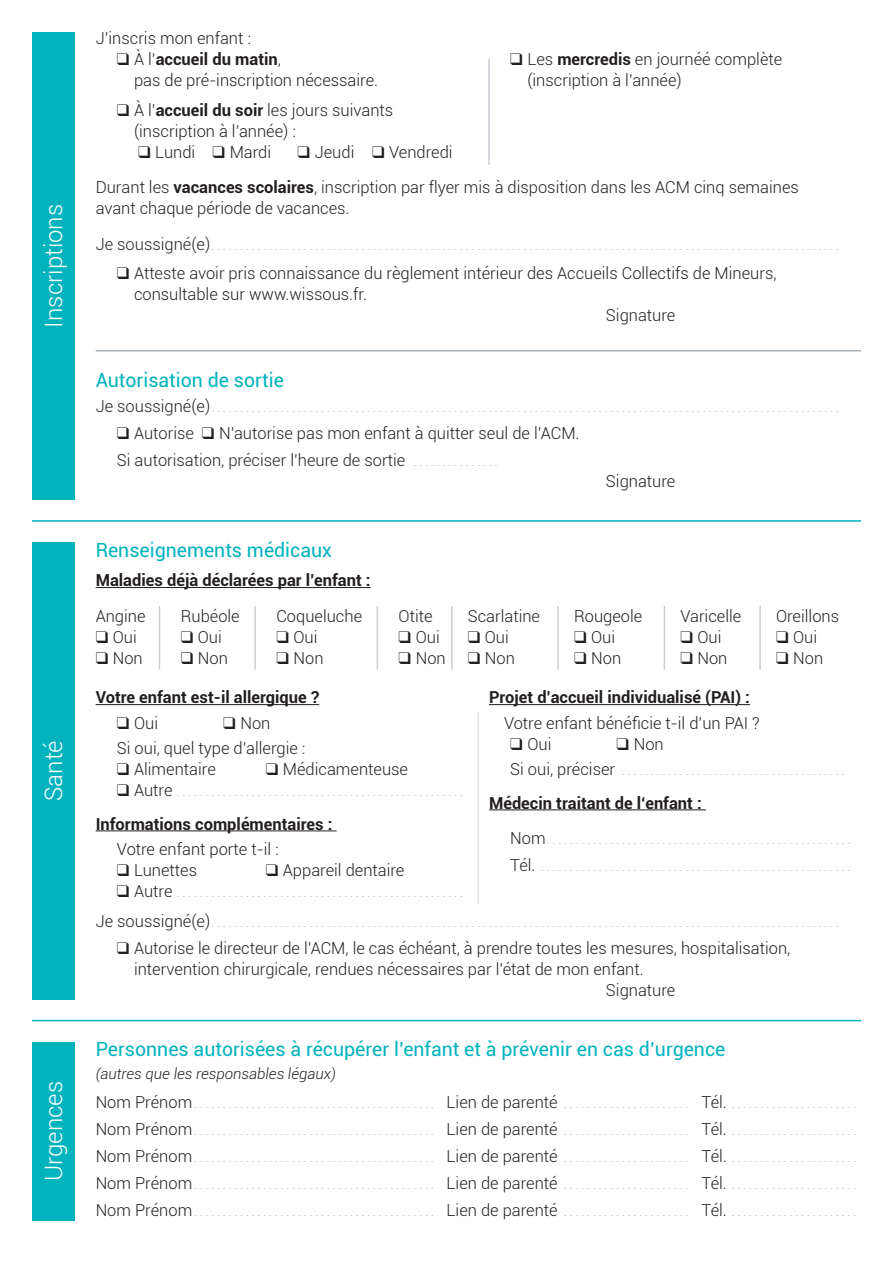
<style>
.page{position:relative;width:893px;height:1263px;background:#fff}
.page>*{position:absolute;margin:0;border:0;box-sizing:border-box;transform-origin:0 0}
.Chapitre{font:300 24px "Roboto";color:#fff}
.Sous_titre_light{font:19.5px "Roboto";color:#00b3bd}
.Texte{font:300 16.5px/21px "Roboto";color:#231f20}
.Texte-2{font:700 16.5px "Roboto";color:#231f20}
.indications{font:italic 300 15px "Roboto";color:#231f20}
.Texte-3{font:300 12px "Roboto";color:#99a4ab}
.s1{font-weight:700}
.s2{font-size:16.5px;color:#231f20}
.s3{font-size:12px;color:#99a4ab}
.s4{color:#231f20}
</style>
<div class="page">
<hr style="left:96px;top:587px;width:275px;height:1px;background:#231f20">
<div style="left:32px;top:32px;width:42px;height:468px;background:#00b3bd"></div>
<div style="left:32px;top:542px;width:42px;height:457px;background:#00b3bd"></div>
<div style="left:32px;top:1042px;width:42px;height:178px;background:#00b3bd"></div>
<hr style="left:159px;top:606px;width:1px;height:64px;background:#c9cfd4">
<hr style="left:254px;top:606px;width:2px;height:64px;background:#c9cfd4">
<hr style="left:377px;top:606px;width:1px;height:64px;background:#c9cfd4">
<hr style="left:451px;top:606px;width:2px;height:64px;background:#c9cfd4">
<hr style="left:557px;top:606px;width:2px;height:64px;background:#c9cfd4">
<hr style="left:664px;top:606px;width:1px;height:64px;background:#c9cfd4">
<hr style="left:759px;top:606px;width:2px;height:64px;background:#c9cfd4">
<hr style="left:488px;top:58px;width:2px;height:107px;background:#c9cfd4">
<hr style="left:96px;top:704px;width:223px;height:1px;background:#231f20">
<hr style="left:96px;top:830px;width:241px;height:1px;background:#231f20">
<hr style="left:489px;top:704px;width:261px;height:1px;background:#231f20">
<hr style="left:489px;top:809px;width:217px;height:1px;background:#231f20">
<hr style="left:478px;top:712px;width:1px;height:192px;background:#e1e5e8">
<hr style="left:32px;top:1020px;width:829px;height:1px;background:#00b3bd">
<hr style="left:32px;top:520px;width:829px;height:2px;background:#00b3bd">
<hr style="left:96px;top:350px;width:765px;height:1px;background:#828f96">
<p class="Chapitre" style="left:37px;top:328px;width:125px;rotate:-90deg">Inscriptions</p>
<p class="Chapitre" style="left:37px;top:801px;width:62px;rotate:-90deg">Santé</p>
<p class="Chapitre" style="left:37px;top:1181px;width:102px;rotate:-90deg">Urgences</p>
<p class="Texte" style="left:96px;top:27px;width:157px">J’inscris mon enfant :</p>
<p class="Texte" style="left:134px;top:48px;width:243px;text-indent:-17px">❑ À l’<span class="s1">accueil du matin</span>,<br>pas de pré-inscription nécessaire.</p>
<p class="Texte" style="left:134px;top:99px;width:261px;text-indent:-17px">❑ À l’<span class="s1">accueil du soir</span> les jours suivants (inscription à l’année) :</p>
<p class="Texte" style="left:138px;top:141px;width:135px">❑ Lundi ❑ Mardi</p>
<p class="Texte" style="left:298px;top:141px;width:157px">❑ Jeudi ❑ Vendredi</p>
<p class="Texte" style="left:527px;top:48px;width:256px;text-indent:-17px">❑ Les <span class="s1">mercredis</span> en journéé complète (inscription à l’année)</p>
<p class="Texte" style="left:96px;top:176px;width:705px">Durant les <span class="s1">vacances scolaires</span>, inscription par flyer mis à disposition dans les ACM cinq semaines avant chaque période de vacances.</p>
<p class="Texte-3" style="left:96px;top:237px;width:739px"><span class="s2">Je soussigné(e)</span> . . . . . . . . . . . . . . . . . . . . . . . . . . . . . . . . . . . . . . . . . . . . . . . . . . . . . . . . . . . . . . . . . . . . . . . . . . . . . . . . . . . . . . . . . . . . . . . . . . . . . . . . . . . .</p>
<p class="Texte" style="left:134px;top:262px;width:644px;text-indent:-17px">❑ Atteste avoir pris connaissance du règlement intérieur des Accueils Collectifs de Mineurs, consultable sur www.wissous.fr.</p>
<p class="Texte" style="left:606px;top:304px;width:71px">Signature</p>
<p class="Sous_titre_light" style="left:96px;top:366px;width:190px">Autorisation de sortie</p>
<p class="Texte-3" style="left:96px;top:399px;width:739px"><span class="s2">Je soussigné(e)</span> . . . . . . . . . . . . . . . . . . . . . . . . . . . . . . . . . . . . . . . . . . . . . . . . . . . . . . . . . . . . . . . . . . . . . . . . . . . . . . . . . . . . . . . . . . . . . . . . . . . . . . . . . . . .</p>
<p class="Texte" style="left:117px;top:422px;width:461px">❑ Autorise ❑ N’autorise pas mon enfant à quitter seul de l’ACM.</p>
<p class="Texte" style="left:117px;top:449px;width:376px">Si autorisation, préciser l’heure de sortie <span class="s3">. . . . . . . . . . . . . .</span></p>
<p class="Texte" style="left:606px;top:470px;width:71px">Signature</p>
<p class="Sous_titre_light" style="left:96px;top:536px;width:238px">Renseignements médicaux</p>
<p class="Texte-2" style="left:96px;top:569px;width:276px">Maladies déjà déclarées par l’enfant :</p>
<p class="Texte" style="left:96px;top:605px;width:51px">Angine</p>
<p class="Texte" style="left:181px;top:605px;width:61px">Rubéole</p>
<p class="Texte" style="left:276px;top:605px;width:87px">Coqueluche</p>
<p class="Texte" style="left:399px;top:605px;width:35px">Otite</p>
<p class="Texte" style="left:468px;top:605px;width:74px">Scarlatine</p>
<p class="Texte" style="left:574px;top:605px;width:70px">Rougeole</p>
<p class="Texte" style="left:680px;top:605px;width:62px">Varicelle</p>
<p class="Texte" style="left:776px;top:605px;width:65px">Oreillons</p>
<p class="Texte" style="left:96px;top:626px;width:43px">❑ Oui</p>
<p class="Texte" style="left:181px;top:626px;width:43px">❑ Oui</p>
<p class="Texte" style="left:276px;top:626px;width:43px">❑ Oui</p>
<p class="Texte" style="left:399px;top:626px;width:43px">❑ Oui</p>
<p class="Texte" style="left:468px;top:626px;width:43px">❑ Oui</p>
<p class="Texte" style="left:574px;top:626px;width:43px">❑ Oui</p>
<p class="Texte" style="left:680px;top:626px;width:43px">❑ Oui</p>
<p class="Texte" style="left:776px;top:626px;width:43px">❑ Oui</p>
<p class="Texte" style="left:96px;top:647px;width:49px">❑ Non</p>
<p class="Texte" style="left:181px;top:647px;width:49px">❑ Non</p>
<p class="Texte" style="left:276px;top:647px;width:49px">❑ Non</p>
<p class="Texte" style="left:399px;top:647px;width:49px">❑ Non</p>
<p class="Texte" style="left:468px;top:647px;width:49px">❑ Non</p>
<p class="Texte" style="left:574px;top:647px;width:49px">❑ Non</p>
<p class="Texte" style="left:680px;top:647px;width:49px">❑ Non</p>
<p class="Texte" style="left:776px;top:647px;width:49px">❑ Non</p>
<p class="Texte-2" style="left:96px;top:686px;width:225px">Votre enfant est-il allergique ?</p>
<p class="Texte" style="left:117px;top:712px;width:43px">❑ Oui</p>
<p class="Texte" style="left:223px;top:712px;width:49px">❑ Non</p>
<p class="Texte" style="left:117px;top:737px;width:190px">Si oui, quel type d’allergie :</p>
<p class="Texte" style="left:117px;top:758px;width:100px">❑ Alimentaire</p>
<p class="Texte" style="left:266px;top:758px;width:144px">❑ Médicamenteuse</p>
<p class="Texte-3" style="left:117px;top:783px;width:347px"><span class="s4">❑</span> <span class="s2">Autre</span> . . . . . . . . . . . . . . . . . . . . . . . . . . . . . . . . . . . . . . . . . . . . . . . . . .</p>
<p class="Texte-2" style="left:96px;top:812px;width:238px">Informations complémentaires :</p>
<p class="Texte" style="left:117px;top:838px;width:163px">Votre enfant porte t-il :</p>
<p class="Texte" style="left:117px;top:859px;width:82px">❑ Lunettes</p>
<p class="Texte" style="left:266px;top:859px;width:140px">❑ Appareil dentaire</p>
<p class="Texte-3" style="left:117px;top:884px;width:347px"><span class="s4">❑</span> <span class="s2">Autre</span> . . . . . . . . . . . . . . . . . . . . . . . . . . . . . . . . . . . . . . . . . . . . . . . . . .</p>
<p class="Texte-2" style="left:489px;top:686px;width:262px">Projet d’accueil individualisé (PAI) :</p>
<p class="Texte" style="left:504px;top:712px;width:257px">Votre enfant bénéficie t-il d’un PAI ?</p>
<p class="Texte" style="left:510px;top:733px;width:43px">❑ Oui</p>
<p class="Texte" style="left:617px;top:733px;width:49px">❑ Non</p>
<p class="Texte-3" style="left:510px;top:762px;width:336px"><span class="s2">Si oui, préciser</span> . . . . . . . . . . . . . . . . . . . . . . . . . . . . . . . . . . . . . . .</p>
<p class="Texte-2" style="left:489px;top:791px;width:214px">Médecin traitant de l‘enfant :</p>
<p class="Texte-3" style="left:510px;top:832px;width:336px"><span class="s2">Nom</span> . . . . . . . . . . . . . . . . . . . . . . . . . . . . . . . . . . . . . . . . . . . . . . . . . . . .</p>
<p class="Texte-3" style="left:510px;top:859px;width:336px"><span class="s2">Tél.</span> . . . . . . . . . . . . . . . . . . . . . . . . . . . . . . . . . . . . . . . . . . . . . . . . . . . . .</p>
<p class="Texte-3" style="left:96px;top:914px;width:739px"><span class="s2">Je soussigné(e)</span> . . . . . . . . . . . . . . . . . . . . . . . . . . . . . . . . . . . . . . . . . . . . . . . . . . . . . . . . . . . . . . . . . . . . . . . . . . . . . . . . . . . . . . . . . . . . . . . . . . . . . . . . . . . .</p>
<p class="Texte" style="left:134px;top:937px;width:658px;text-indent:-17px">❑ Autorise le directeur de l’ACM, le cas échéant, à prendre toutes les mesures, hospitalisation, intervention chirurgicale, rendues nécessaires par l’état de mon enfant.</p>
<p class="Texte" style="left:606px;top:979px;width:71px">Signature</p>
<p class="Sous_titre_light" style="left:96px;top:1036px;width:631px">Personnes autorisées à récupérer l’enfant et à prévenir en cas d’urgence</p>
<p class="indications" style="left:96px;top:1063px;width:242px">(autres que les responsables légaux)</p>
<p class="Texte-3" style="left:96px;top:1096px;width:762px"><span class="s2">Nom Prénom</span> . . . . . . . . . . . . . . . . . . . . . . . . . . . . . . . . . . . . . . . . . <span class="s2">Lien de parenté</span> . . . . . . . . . . . . . . . . . . . . . <span class="s2">Tél.</span> . . . . . . . . . . . . . . . . . . . . . .</p>
<p class="Texte-3" style="left:96px;top:1123px;width:762px"><span class="s2">Nom Prénom</span> . . . . . . . . . . . . . . . . . . . . . . . . . . . . . . . . . . . . . . . . . <span class="s2">Lien de parenté</span> . . . . . . . . . . . . . . . . . . . . . <span class="s2">Tél.</span> . . . . . . . . . . . . . . . . . . . . . .</p>
<p class="Texte-3" style="left:96px;top:1150px;width:762px"><span class="s2">Nom Prénom</span> . . . . . . . . . . . . . . . . . . . . . . . . . . . . . . . . . . . . . . . . . <span class="s2">Lien de parenté</span> . . . . . . . . . . . . . . . . . . . . . <span class="s2">Tél.</span> . . . . . . . . . . . . . . . . . . . . . .</p>
<p class="Texte-3" style="left:96px;top:1177px;width:762px"><span class="s2">Nom Prénom</span> . . . . . . . . . . . . . . . . . . . . . . . . . . . . . . . . . . . . . . . . . <span class="s2">Lien de parenté</span> . . . . . . . . . . . . . . . . . . . . . <span class="s2">Tél.</span> . . . . . . . . . . . . . . . . . . . . . .</p>
<p class="Texte-3" style="left:96px;top:1204px;width:762px"><span class="s2">Nom Prénom</span> . . . . . . . . . . . . . . . . . . . . . . . . . . . . . . . . . . . . . . . . . <span class="s2">Lien de parenté</span> . . . . . . . . . . . . . . . . . . . . . <span class="s2">Tél.</span> . . . . . . . . . . . . . . . . . . . . . .</p>
</div>
